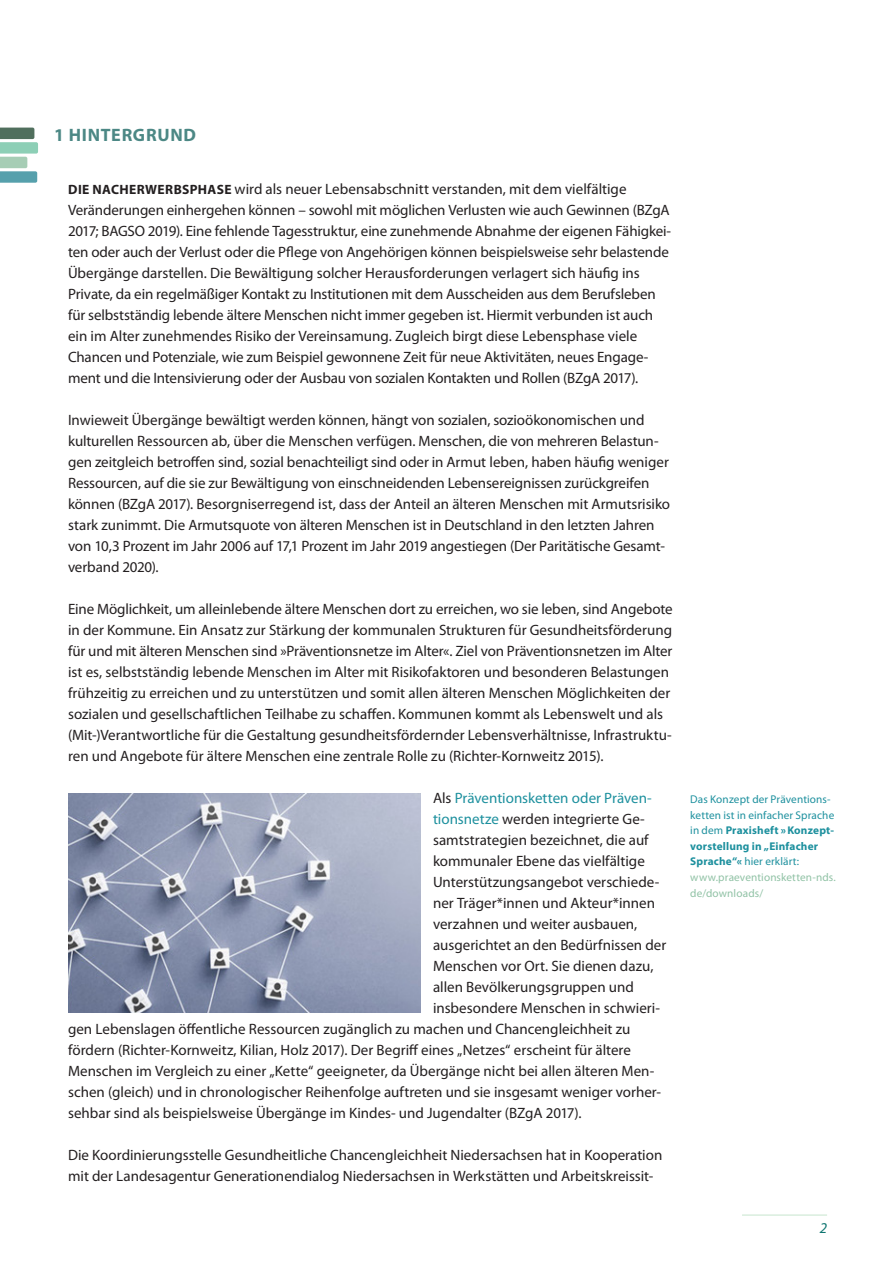
<style>
.page{position:relative;width:893px;height:1263px;background:#fff}
.page>*{position:absolute;margin:0;border:0;box-sizing:border-box;transform-origin:0 0}
.t1{font:700 18px "Myriad Pro";letter-spacing:.04em;color:#4c8885}
.Fließtext{font:15px/21px "Myriad Pro";letter-spacing:-.005em;color:#231f20}
.Fließtext-2{font:15px "Myriad Pro";color:#1d909e}
.t2{font:italic 15px "Myriad Pro";color:#0f7671}
.Fließtext-3{font:11.25px/15.6px "Myriad Pro";letter-spacing:.01em;color:#1d909e}
.s1{font-weight:700;font-size:13.5px}
.s2{color:#231f20}
.s3{color:#1d909e}
.s4{font-weight:700}
.s5{color:#90c2a5}
</style>
<div class="page">
<hr style="left:742px;top:1214px;width:85px;height:1px;background:#cce8d3">
<svg style="left:0;top:128px;width:38px;height:55px"></svg>
<img style="left:68px;top:794px;width:352px;height:219px">
<p class="t1" style="left:54px;top:123px;width:143px">1 HINTERGRUND</p>
<p class="Fließtext" style="left:68px;top:178px;width:605px"><span class="s1">DIE NACHERWERBSPHASE</span> wird als neuer Lebensabschnitt verstanden, mit dem vielfältige Veränderungen einhergehen können – sowohl mit möglichen Verlusten wie auch Gewinnen (BZgA 2017; BAGSO 2019). Eine fehlende Tagesstruktur, eine zunehmende Abnahme der eigenen Fähigkei&shy;ten oder auch der Verlust oder die Pflege von Angehörigen können beispielsweise sehr belastende Übergänge darstellen. Die Bewältigung solcher Herausforderungen verlagert sich häufig ins Private, da ein regelmäßiger Kontakt zu Institutionen mit dem Ausscheiden aus dem Berufsleben für selbstständig lebende ältere Menschen nicht immer gegeben ist. Hiermit verbunden ist auch ein im Alter zunehmendes Risiko der Vereinsamung. Zugleich birgt diese Lebensphase viele Chancen und Potenziale, wie zum Beispiel gewonnene Zeit für neue Aktivitäten, neues Engage&shy;ment und die Intensivierung oder der Ausbau von sozialen Kontakten und Rollen (BZgA 2017).</p>
<p class="Fließtext" style="left:68px;top:409px;width:604px">Inwieweit Übergänge bewältigt werden können, hängt von sozialen, sozioökonomischen und kulturellen Ressourcen ab, über die Menschen verfügen. Menschen, die von mehreren Belastun&shy;gen zeitgleich betroffen sind, sozial benachteiligt sind oder in Armut leben, haben häufig weniger Ressourcen, auf die sie zur Bewältigung von einschneidenden Lebensereignissen zurückgreifen können (BZgA 2017). Besorgniserregend ist, dass der Anteil an älteren Menschen mit Armutsrisiko stark zunimmt. Die Armutsquote von älteren Menschen ist in Deutschland in den letzten Jahren von 10,3 Prozent im Jahr 2006 auf 17,1 Prozent im Jahr 2019 angestiegen (Der Paritätische Gesamt&shy;verband 2020).</p>
<p class="Fließtext" style="left:68px;top:598px;width:606px">Eine Möglichkeit, um alleinlebende ältere Menschen dort zu erreichen, wo sie leben, sind Angebote in der Kommune. Ein Ansatz zur Stärkung der kommunalen Strukturen für Gesundheitsförderung für und mit älteren Menschen sind »Präventionsnetze im Alter«. Ziel von Präventionsnetzen im Alter ist es, selbstständig lebende Menschen im Alter mit Risikofaktoren und besonderen Belastungen frühzeitig zu erreichen und zu unterstützen und somit allen älteren Menschen Möglichkeiten der sozialen und gesellschaftlichen Teilhabe zu schaffen. Kommunen kommt als Lebenswelt und als (Mit-)Verantwortliche für die Gestaltung gesundheitsfördernder Lebensverhältnisse, Infrastruktu&shy;ren und Angebote für ältere Menschen eine zentrale Rolle zu (Richter-Kornweitz 2015).</p>
<p class="Fließtext-2" style="left:433px;top:789px;width:220px"><span class="s2">Als</span> Präventionsketten oder Präven-</p>
<p class="Fließtext" style="left:433px;top:808px;width:213px"><span class="s3">tionsnetze</span> werden integrierte Ge-</p>
<p class="Fließtext" style="left:433px;top:829px;width:217px">samtstrategien bezeichnet, die auf</p>
<p class="Fließtext" style="left:433px;top:850px;width:213px">kommunaler Ebene das vielfältige</p>
<p class="Fließtext" style="left:433px;top:871px;width:228px">Unterstützungsangebot verschiede-</p>
<p class="Fließtext" style="left:433px;top:892px;width:224px">ner Träger*innen und Akteur*innen</p>
<p class="Fließtext" style="left:433px;top:913px;width:206px">verzahnen und weiter ausbauen,</p>
<p class="Fließtext" style="left:433px;top:934px;width:235px">ausgerichtet an den Bedürfnissen der</p>
<p class="Fließtext" style="left:433px;top:955px;width:222px">Menschen vor Ort. Sie dienen dazu,</p>
<p class="Fließtext" style="left:433px;top:976px;width:202px">allen Bevölkerungsgruppen und</p>
<p class="Fließtext" style="left:433px;top:997px;width:229px">insbesondere Menschen in schwieri-</p>
<p class="Fließtext" style="left:68px;top:1018px;width:564px">gen Lebenslagen öffentliche Ressourcen zugänglich zu machen und Chancengleichheit zu</p>
<p class="Fließtext" style="left:68px;top:1039px;width:564px">fördern (Richter-Kornweitz, Kilian, Holz 2017). Der Begriff eines „Netzes“ erscheint für ältere</p>
<p class="Fließtext" style="left:68px;top:1060px;width:588px">Menschen im Vergleich zu einer „Kette“ geeigneter, da Übergänge nicht bei allen älteren Men-</p>
<p class="Fließtext" style="left:68px;top:1081px;width:594px">schen (gleich) und in chronologischer Reihenfolge auftreten und sie insgesamt weniger vorher-</p>
<p class="Fließtext" style="left:68px;top:1102px;width:515px">sehbar sind als beispielsweise Übergänge im Kindes- und Jugendalter (BZgA 2017).</p>
<p class="Fließtext" style="left:68px;top:1144px;width:596px">Die Koordinierungsstelle Gesundheitliche Chancengleichheit Niedersachsen hat in Kooperation mit der Landesagentur Generationendialog Niedersachsen in Werkstätten und Arbeitskreissit-</p>
<p class="Fließtext-3" style="left:690px;top:791px;width:147px">Das Konzept der Präventions&shy;ketten ist in einfacher Sprache in dem <span class="s4">Praxisheft »Konzept&shy;vorstellung in „Einfacher<br>Sprache“«</span> hier erklärt: <span class="s5">www.praeventionsketten-nds. de/downloads/</span></p>
<p class="t2" style="left:820px;top:1218px;width:9px">2</p>
</div>
